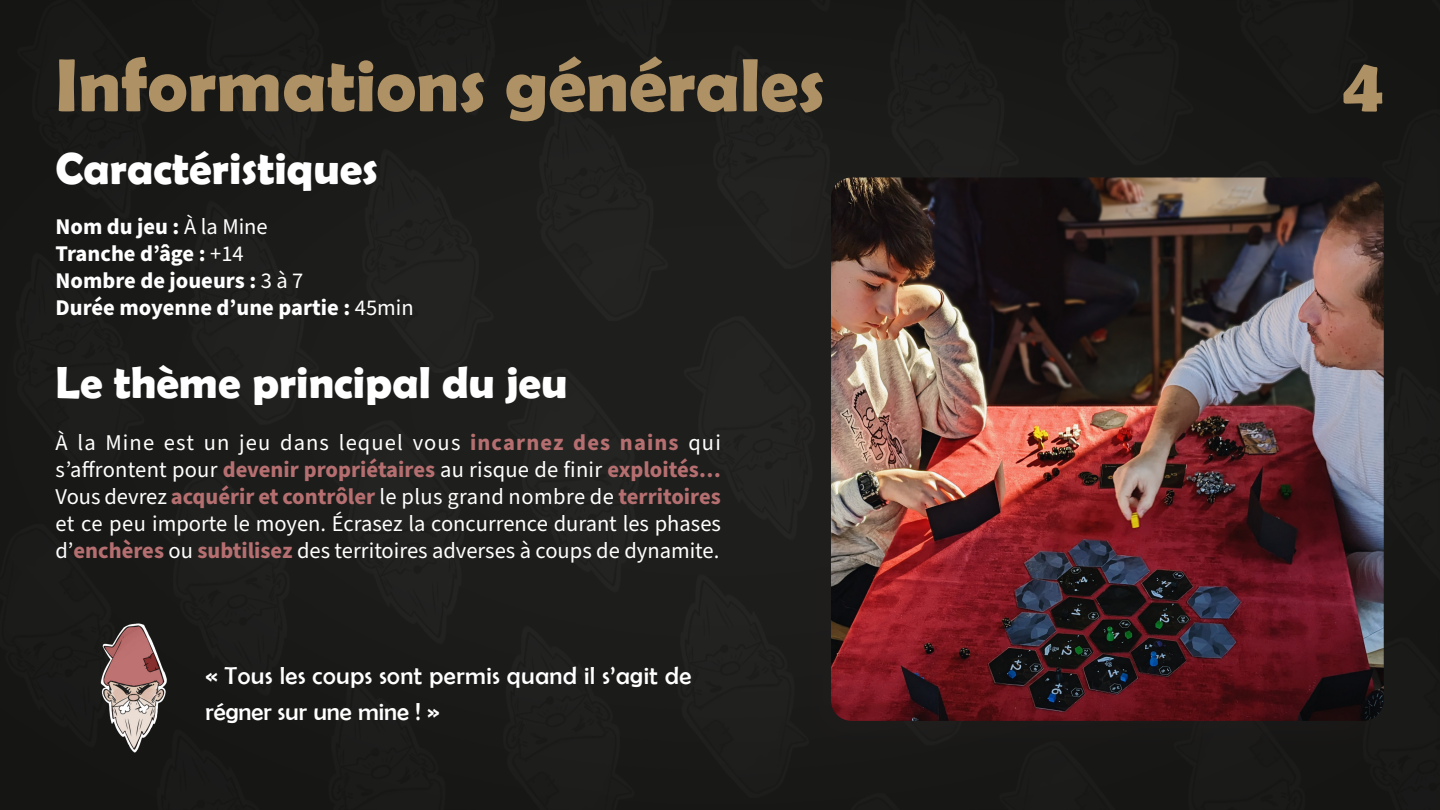
<style>
.page{position:relative;width:1440px;height:810px;background:#1b1b1a}
.page>*{position:absolute;margin:0;border:0;box-sizing:border-box;transform-origin:0 0}
.t1{font:700 75.6px "Berlin Sans FB Demi";color:#ae9165}
.t2{font:700 45px "Berlin Sans FB Demi";color:#fff}
.t3{font:24.75px/36px "Berlin Sans FB";letter-spacing:.02em;color:#fff}
.t4{font:22.5px/27px "Source Sans Pro";color:#fff;text-align:justify}
.t5{font:700 22.5px "Source Sans Pro";color:#fff}
.s1{font-weight:400}
.s2{font-weight:700;color:#b66f70}
</style>
<div class="page">
<img style="left:96px;top:614px;width:74px;height:140px">
<div style="left:789px;top:164px;width:608px;height:599px;background:#1b1b19"></div>
<img style="left:831px;top:178px;width:553px;height:543px">
<p class="t1" style="left:56px;top:41px;width:771px">Informations générales</p>
<p class="t2" style="left:56px;top:143px;width:324px">Caractéristiques</p>
<p class="t5" style="left:56px;top:211px;width:214px">Nom du jeu : <span class="s1">À la Mine</span></p>
<p class="t5" style="left:56px;top:238px;width:190px">Tranche d’âge : <span class="s1">+14</span></p>
<p class="t5" style="left:56px;top:265px;width:249px">Nombre de joueurs : <span class="s1">3 à 7</span></p>
<p class="t5" style="left:55px;top:292px;width:360px">Durée moyenne d’une partie : <span class="s1">45min</span></p>
<p class="t2" style="left:56px;top:357px;width:513px">Le thème principal du jeu</p>
<p class="t4" style="left:55px;top:430px;width:667px">À la Mine est un jeu dans lequel vous <span class="s2">incarnez des nains</span> qui s’affrontent pour <span class="s2">devenir propriétaires</span> au risque de finir <span class="s2">exploités… </span>Vous devrez <span class="s2">acquérir et contrôler</span> le plus grand nombre de <span class="s2">territoires </span>et ce peu importe le moyen. Écrasez la concurrence durant les phases d’<span class="s2">enchères</span> ou <span class="s2">subtilisez</span> des territoires adverses à coups de dynamite.</p>
<p class="t3" style="left:206px;top:657px;width:487px">« Tous les coups sont permis quand il s’agit de régner sur une mine ! »</p>
<p class="t1" style="left:1342px;top:41px;width:43px">4</p>
</div>
